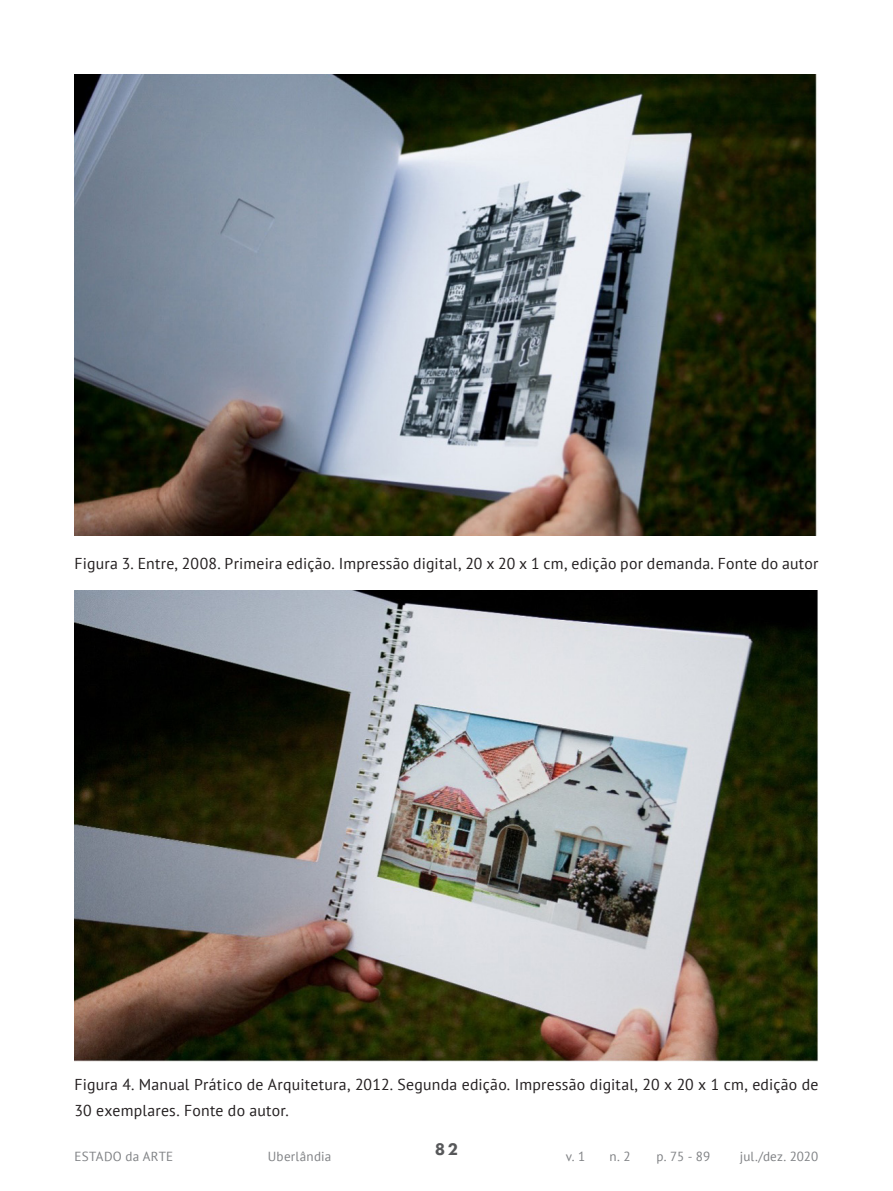
<style>
.page{position:relative;width:893px;height:1191px;background:#fff}
.page>*{position:absolute;margin:0;border:0;box-sizing:border-box;transform-origin:0 0}
.t1{font:800 17.5px "Futura PT";color:#57585a}
.Artigo_-_Legenda_Fig{font:15.75px/26.1px "PT Sans";letter-spacing:.015em;color:#231f20}
.t2{font:13.12px "PT Sans";letter-spacing:.015em;color:#808285}
</style>
<div class="page">
<img style="left:74px;top:74px;width:743px;height:462px">
<img style="left:74px;top:590px;width:744px;height:472px">
<p class="Artigo_-_Legenda_Fig" style="left:74px;top:550px;width:745px">Figura 3. Entre, 2008. Primeira edição. Impressão digital, 20 x 20 x 1 cm, edição por demanda. Fonte do autor</p>
<p class="Artigo_-_Legenda_Fig" style="left:74px;top:1071px;width:746px">Figura 4. Manual Prático de Arquitetura, 2012. Segunda edição. Impressão digital, 20 x 20 x 1 cm, edição de<br>30 exemplares. Fonte do autor.</p>
<p class="t1" style="left:435px;top:1138px;width:25px">82</p>
<p class="t2" style="left:74px;top:1148px;width:100px">ESTADO da ARTE</p>
<p class="t2" style="left:268px;top:1148px;width:65px">Uberlândia</p>
<p class="t2" style="left:566px;top:1148px;width:21px">v. 1</p>
<p class="t2" style="left:610px;top:1148px;width:23px">n. 2</p>
<p class="t2" style="left:656px;top:1148px;width:55px">p. 75 - 89</p>
<p class="t2" style="left:740px;top:1148px;width:80px">jul./dez. 2020</p>
</div>
